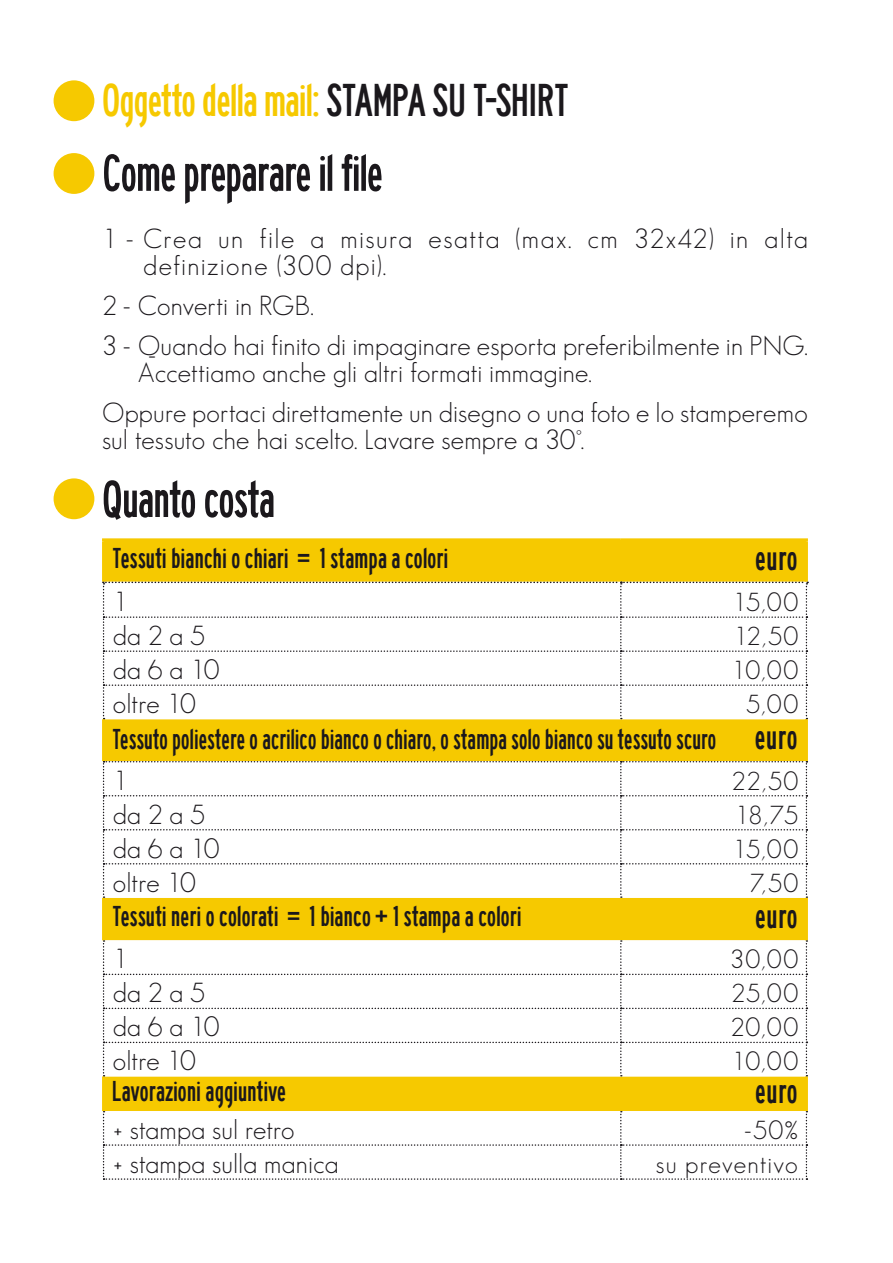
<style>
.page{position:relative;width:893px;height:1263px;background:#fff}
.page>*{position:absolute;margin:0;border:0;box-sizing:border-box;transform-origin:0 0}
.t1{font:54px "highwaygothiccondesed";letter-spacing:-.03em;color:#1b181c}
.t2{font:48px "highwaygothiccondesed";letter-spacing:-.03em;color:#f6c900}
.t3{font:36px "highwaygothiccondesed";color:#1b181c}
.t4{font:30px "highwaygothiccondesed";letter-spacing:-.01em;color:#1b181c}
.t5{font:30px "highwaygothiccondesed";letter-spacing:-.01em;color:#1b181c;scale:.95 1}
.t6{font:300 27px/39.6px "Geosans";letter-spacing:.01em;color:#1b181c}
.t7{font:300 27px/27px "Geosans";letter-spacing:.05em;color:#1b181c}
.t8{font:300 25.5px "Geosans";letter-spacing:.05em;color:#1b181c}
.s1{color:#1b181c}
.s2{font-size:36px}
</style>
<div class="page">
<div style="left:105px;top:541px;width:700px;height:41px;background:#f6c900"></div>
<div style="left:105px;top:719px;width:700px;height:392px;background:#f6c900"></div>
<hr style="left:102px;top:538px;width:519px;height:3px;background:#f6c900">
<hr style="left:102px;top:541px;width:3px;height:41px;background:#f6c900">
<hr style="left:621px;top:538px;width:187px;height:3px;background:#f6c900">
<hr style="left:805px;top:541px;width:3px;height:41px;background:#f6c900">
<hr style="left:102px;top:719px;width:3px;height:42px;background:#f6c900">
<hr style="left:805px;top:719px;width:3px;height:42px;background:#f6c900">
<hr style="left:102px;top:898px;width:3px;height:42px;background:#f6c900">
<hr style="left:805px;top:898px;width:3px;height:42px;background:#f6c900">
<hr style="left:102px;top:1076px;width:3px;height:35px;background:#f6c900">
<hr style="left:805px;top:1076px;width:3px;height:35px;background:#f6c900">
<svg style="left:103px;top:582px;width:705px;height:137px"></svg>
<svg style="left:103px;top:761px;width:704px;height:137px"></svg>
<svg style="left:103px;top:940px;width:704px;height:136px"></svg>
<svg style="left:103px;top:1111px;width:704px;height:69px"></svg>
<div style="left:54px;top:153px;width:40px;height:41px;background:#f6c900;border-radius:50%"></div>
<div style="left:54px;top:478px;width:40px;height:41px;background:#f6c900;border-radius:50%"></div>
<div style="left:54px;top:80px;width:40px;height:41px;background:#f6c900;border-radius:50%"></div>
<h2 class="t2" style="left:101px;top:75px;width:469px">Oggetto della mail: <span class="s1">STAMPA su T-SHIRT</span></h2>
<h1 class="t1" style="left:101px;top:144px;width:283px">Come preparare il file</h1>
<p class="t7" style="left:143px;top:225px;width:666px;text-indent:-41px">1 - Crea un file a misura esatta (max. cm 32x42) in alta definizione (300 dpi).</p>
<p class="t6" style="left:102px;top:286px;width:707px">2 - Converti in RGB.<br>3 - Quando hai finito di impaginare esporta preferibilmente in PNG.</p>
<p class="t6" style="left:102px;top:353px;width:707px;text-indent:36px">Accettiamo anche gli altri formati immagine.<br>Oppure portaci direttamente un disegno o una foto e lo stamperemo</p>
<p class="t6" style="left:102px;top:419px;width:484px">sul tessuto che hai scelto. Lavare sempre a 30°.</p>
<h1 class="t1" style="left:101px;top:470px;width:175px">Quanto costa</h1>
<p class="t4" style="left:112px;top:542px;width:338px">Tessuti bianchi o chiari = 1 stampa a colori</p>
<h3 class="t3" style="left:755px;top:539px;width:45px">euro</h3>
<p class="t6" style="left:113px;top:582px;width:16px">1</p>
<p class="t8" style="left:732px;top:588px;width:67px">15,00</p>
<p class="t6" style="left:113px;top:616px;width:94px">da 2 a 5</p>
<p class="t8" style="left:733px;top:622px;width:66px">12,50</p>
<p class="t6" style="left:113px;top:650px;width:108px">da 6 a 10</p>
<p class="t8" style="left:732px;top:656px;width:68px">10,00</p>
<p class="t6" style="left:113px;top:684px;width:84px">oltre 10</p>
<p class="t8" style="left:746px;top:690px;width:53px">5,00</p>
<p class="t5" style="left:112px;top:723px;width:723px">Tessuto poliestere o acrilico bianco o chiaro, o stampa solo bianco su tessuto scuro <span class="s2">euro</span></p>
<p class="t6" style="left:113px;top:760px;width:16px">1</p>
<p class="t8" style="left:732px;top:766px;width:68px">22,50</p>
<p class="t6" style="left:113px;top:794px;width:94px">da 2 a 5</p>
<p class="t8" style="left:735px;top:800px;width:65px">18,75</p>
<p class="t6" style="left:113px;top:828px;width:108px">da 6 a 10</p>
<p class="t8" style="left:732px;top:834px;width:67px">15,00</p>
<p class="t6" style="left:113px;top:862px;width:84px">oltre 10</p>
<p class="t8" style="left:750px;top:868px;width:49px">7,50</p>
<p class="t4" style="left:112px;top:900px;width:411px">Tessuti neri o colorati = 1 bianco + 1 stampa a colori</p>
<h3 class="t3" style="left:755px;top:897px;width:45px">euro</h3>
<p class="t6" style="left:113px;top:939px;width:16px">1</p>
<p class="t8" style="left:730px;top:945px;width:69px">30,00</p>
<p class="t6" style="left:113px;top:973px;width:94px">da 2 a 5</p>
<p class="t8" style="left:731px;top:979px;width:68px">25,00</p>
<p class="t6" style="left:113px;top:1007px;width:108px">da 6 a 10</p>
<p class="t8" style="left:730px;top:1013px;width:69px">20,00</p>
<p class="t6" style="left:113px;top:1041px;width:84px">oltre 10</p>
<p class="t8" style="left:732px;top:1047px;width:68px">10,00</p>
<p class="t4" style="left:112px;top:1075px;width:176px">Lavorazioni aggiuntive</p>
<h3 class="t3" style="left:755px;top:1071px;width:45px">euro</h3>
<p class="t6" style="left:113px;top:1110px;width:183px">+ stampa sul retro</p>
<p class="t8" style="left:745px;top:1116px;width:54px">-50%</p>
<p class="t6" style="left:113px;top:1144px;width:227px">+ stampa sulla manica</p>
<p class="t8" style="left:656px;top:1150px;width:144px">su preventivo</p>
</div>
